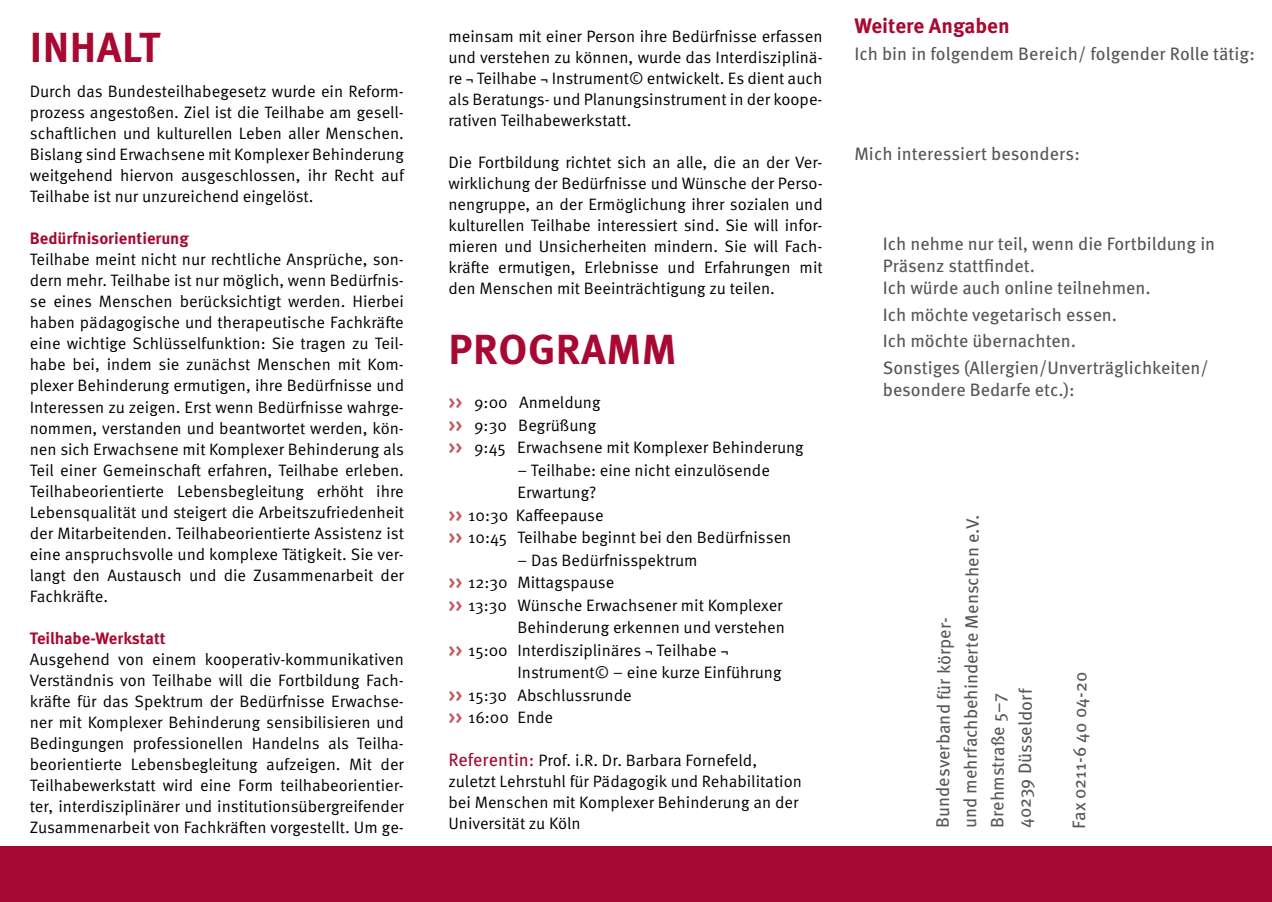
<style>
.page{position:relative;width:1272px;height:902px;background:#fff}
.page>*{position:absolute;margin:0;border:0;box-sizing:border-box;transform-origin:0 0}
.t1{font:700 42px "Meta Pro";letter-spacing:.01em;color:#a70932}
.t2{font:700 21px "Meta Pro";color:#a70932}
.t3{font:18px/27.2px "Meta Pro";color:#575756}
.t4{font:16.5px/21px "Meta Pro Norm";color:#000;text-align:justify}
.t5{font:700 16.5px "Meta Pro";color:#a70932}
.s1{font-family:"Meta";font-weight:700;color:#c15a60}
.s2{font-family:"Meta Pro";font-size:18px;color:#a70932}
</style>
<div class="page">
<div style="left:0;top:846px;width:1271px;height:55px;background:#a70932"></div>
<h1 class="t1" style="left:30px;top:14px;width:132px">INHALT</h1>
<p class="t4" style="left:448px;top:25px;width:376px">meinsam mit einer Person ihre Bedürfnisse erfassen und verstehen zu können, wurde das Interdisziplinä&shy;re ¬ Teilhabe ¬ Instrument© entwickelt. Es dient auch als Beratungs- und Planungsinstrument in der koope&shy;rativen Teilhabewerkstatt.</p>
<p class="t4" style="left:448px;top:151px;width:376px">Die Fortbildung richtet sich an alle, die an der Ver&shy;wirklichung der Bedürfnisse und Wünsche der Perso&shy;nengruppe, an der Ermöglichung ihrer sozialen und kulturellen Teilhabe interessiert sind. Sie will infor&shy;mieren und Unsicherheiten mindern. Sie will Fach&shy;kräfte ermutigen, Erlebnisse und Erfahrungen mit den Menschen mit Beeinträchtigung zu teilen.</p>
<h1 class="t1" style="left:448px;top:316px;width:229px">PROGRAMM</h1>
<p class="t4" style="left:448px;top:390px;width:357px;line-height:22.5px;text-align:left"><span class="s1">&gt;&gt;</span> 9:00 Anmeldung<br><span class="s1">&gt;&gt;</span> 9:30 Begrüßung<br><span class="s1">&gt;&gt;</span> 9:45 Erwachsene mit Komplexer Behinderung</p>
<p class="t4" style="left:517px;top:458px;width:254px">– Teilhabe: eine nicht einzulösende</p>
<p class="t4" style="left:517px;top:481px;width:80px">Erwartung?</p>
<p class="t4" style="left:448px;top:503px;width:157px"><span class="s1">&gt;&gt;</span> 10:30 Kaffeepause</p>
<p class="t4" style="left:448px;top:526px;width:344px"><span class="s1">&gt;&gt;</span> 10:45 Teilhabe beginnt bei den Bedürfnissen</p>
<p class="t4" style="left:517px;top:548px;width:182px">– Das Bedürfnisspektrum</p>
<p class="t4" style="left:448px;top:571px;width:167px"><span class="s1">&gt;&gt;</span> 12:30 Mittagspause</p>
<p class="t4" style="left:448px;top:593px;width:336px"><span class="s1">&gt;&gt;</span> 13:30 Wünsche Erwachsener mit Komplexer</p>
<p class="t4" style="left:517px;top:616px;width:269px">Behinderung erkennen und verstehen</p>
<p class="t4" style="left:448px;top:638px;width:282px"><span class="s1">&gt;&gt;</span> 15:00 Interdisziplinäres ¬ Teilhabe ¬</p>
<p class="t4" style="left:517px;top:661px;width:265px">Instrument© – eine kurze Einführung</p>
<p class="t4" style="left:448px;top:683px;width:185px"><span class="s1">&gt;&gt;</span> 15:30 Abschlussrunde</p>
<p class="t4" style="left:448px;top:706px;width:106px"><span class="s1">&gt;&gt;</span> 16:00 Ende</p>
<p class="t4" style="left:448px;top:748px;width:355px;text-align:left"><span class="s2">Referentin:</span> Prof. i.R. Dr. Barbara Fornefeld, zuletzt Lehrstuhl für Pädagogik und Rehabilitation bei Menschen mit Komplexer Behinderung an der Universität zu Köln</p>
<p class="t4" style="left:30px;top:80px;width:376px">Durch das Bundesteilhabegesetz wurde ein Reform&shy;prozess angestoßen. Ziel ist die Teilhabe am gesell&shy;schaftlichen und kulturellen Leben aller Menschen.<br>Bislang sind Erwachsene mit Komplexer Behinderung weitgehend hiervon ausgeschlossen, ihr Recht auf Teilhabe ist nur unzureichend eingelöst.</p>
<p class="t5" style="left:30px;top:226px;width:160px">Bedürfnisorientierung</p>
<p class="t4" style="left:30px;top:248px;width:376px">Teilhabe meint nicht nur rechtliche Ansprüche, son&shy;dern mehr. Teilhabe ist nur möglich, wenn Bedürfnis&shy;se eines Menschen berücksichtigt werden. Hierbei haben pädagogische und therapeutische Fachkräfte eine wichtige Schlüsselfunktion: Sie tragen zu Teil&shy;habe bei, indem sie zunächst Menschen mit Kom&shy;plexer Behinderung ermutigen, ihre Bedürfnisse und Interessen zu zeigen. Erst wenn Bedürfnisse wahrge&shy;nommen, verstanden und beantwortet werden, kön&shy;nen sich Erwachsene mit Komplexer Behinderung als Teil einer Gemeinschaft erfahren, Teilhabe erleben.<br>Teilhabeorientierte Lebensbegleitung erhöht ihre Lebensqualität und steigert die Arbeitszufriedenheit der Mitarbeitenden. Teilhabeorientierte Assistenz ist eine anspruchsvolle und komplexe Tätigkeit. Sie ver&shy;langt den Austausch und die Zusammenarbeit der Fachkräfte.</p>
<p class="t5" style="left:30px;top:625px;width:137px">Teilhabe-Werkstatt</p>
<p class="t4" style="left:30px;top:647px;width:376px">Ausgehend von einem kooperativ-kommunikativen Verständnis von Teilhabe will die Fortbildung Fach&shy;kräfte für das Spektrum der Bedürfnisse Erwachse&shy;ner mit Komplexer Behinderung sensibilisieren und Bedingungen professionellen Handelns als Teilha&shy;beorientierte Lebensbegleitung aufzeigen. Mit der Teilhabewerkstatt wird eine Form teilhabeorientier&shy;ter, interdisziplinärer und institutionsübergreifender Zusammenarbeit von Fachkräften vorgestellt. Um ge-</p>
<p class="t2" style="left:854px;top:9px;width:157px">Weitere Angaben</p>
<p class="t3" style="left:854px;top:39px;width:402px">Ich bin in folgendem Bereich/ folgender Rolle tätig:</p>
<p class="t3" style="left:854px;top:139px;width:227px">Mich interessiert besonders:</p>
<p class="t3" style="left:882px;top:231px;width:334px;line-height:22.2px">Ich nehme nur teil, wenn die Fortbildung in<br>Präsenz stattfindet.<br>Ich würde auch online teilnehmen.</p>
<p class="t3" style="left:882px;top:300px;width:327px;line-height:26.4px">Ich möchte vegetarisch essen.<br>Ich möchte übernachten.<br>Sonstiges (Allergien/Unverträglichkeiten/</p>
<p class="t3" style="left:882px;top:375px;width:193px">besondere Bedarfe etc.):</p>
<p class="t3" style="left:928px;top:828px;width:315px;rotate:-90deg">Bundesverband für körper-<br>und mehrfachbehinderte Menschen e.V.<br>Brehmstraße 5–7<br>40239 Düsseldorf</p>
<p class="t3" style="left:1064px;top:828px;width:158px;rotate:-90deg">Fax 0211-6 40 04-20</p>
</div>
